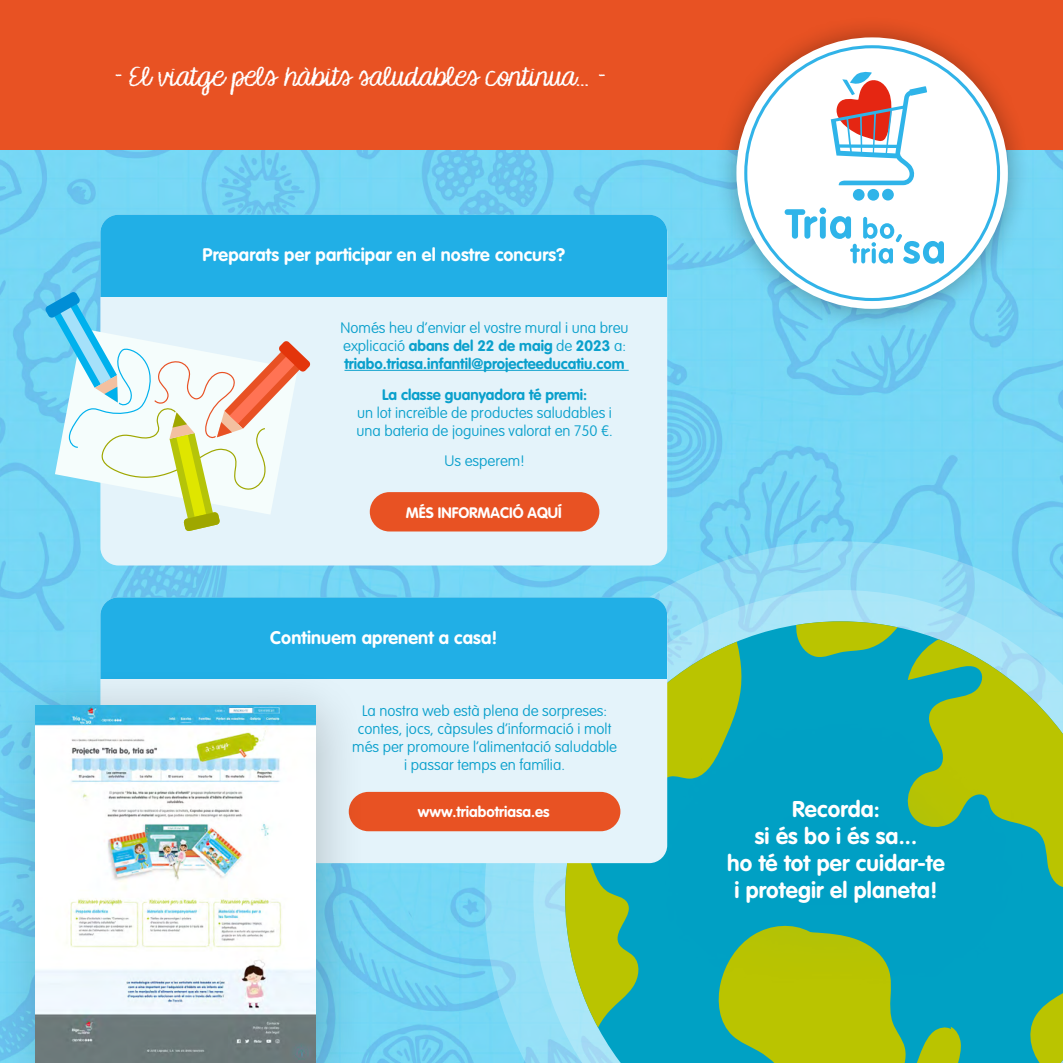
<style>
.page{position:relative;width:1063px;height:1063px;background:#fff}
.page>*{position:absolute;margin:0;border:0;box-sizing:border-box;transform-origin:0 0}
.t1{font:25.5px "KG Makes You Stronger";color:#fff}
.t2{font:700 22.5px/27px "VAG Rounded Std";letter-spacing:.01em;color:#fff;text-align:center}
.t3{font:700 18px "VAG Rounded Std";letter-spacing:.01em;color:#fff}
.t4{font:100 15px/18px "VAG Rounded Std";color:#0aa0cc}
.t5{font:700 15px/18px "VAG Rounded Std";color:#0aa0cc}
.t6{font:700 15px "VAG Rounded Std";color:#fff}
.s1{font-weight:100}
</style>
<div class="page">
<img style="left:0;top:150px;width:1063px;height:913px">
<svg style="left:485px;top:541px;width:578px;height:522px;background:#85d9f5"></svg>
<svg style="left:533px;top:590px;width:530px;height:473px;background:#9be0f6"></svg>
<svg style="left:565px;top:621px;width:498px;height:442px;background:#64b97c"></svg>
<div style="left:0;top:0;width:1063px;height:150px;background:#e85223"></div>
<div style="left:100px;top:215px;width:567px;height:351px;background:#e4f3fa;border-radius:18px"></div>
<div style="left:100px;top:215px;width:567px;height:81px;background:#21afe6"></div>
<div style="left:100px;top:597px;width:567px;height:266px;background:#e4f3fa;border-radius:18px"></div>
<div style="left:100px;top:597px;width:567px;height:82px;background:#21afe6"></div>
<div style="left:370px;top:492px;width:229px;height:39px;background:#e85223;border-radius:20px"></div>
<div style="left:349px;top:792px;width:271px;height:39px;background:#e85223;border-radius:20px"></div>
<svg style="left:45px;top:292px;width:266px;height:239px"></svg>
<hr style="left:345px;top:370px;width:284px;height:1px;background:#0aa0cc">
<div style="left:0;top:665px;width:369px;height:398px;background:#000;opacity:.2"></div>
<img style="left:35px;top:706px;width:280px;height:357px">
<div style="left:646px;top:712px;width:380px;height:280px;background:#0292c6;opacity:.57"></div>
<div style="left:713px;top:14px;width:318px;height:318px;background:#000;opacity:.34"></div>
<div style="left:736px;top:37px;width:272px;height:272px;background:#fff;border-radius:50%"></div>
<svg style="left:831px;top:71px;width:96px;height:130px"></svg>
<svg style="left:785px;top:207px;width:159px;height:57px"></svg>
<h1 class="t1" style="left:113px;top:61px;width:494px">- El viatge pels hàbits saludables continua… -</h1>
<p class="t3" style="left:203px;top:244px;width:364px">Preparats per participar en el nostre concurs?</p>
<p class="t5" style="left:341px;top:319px;width:290px"><span class="s1">Només heu d’enviar el vostre mural i una breu explicació</span> abans del 22 de maig <span class="s1">de</span> 2023 <span class="s1">a: </span>triabo.triasa.infantil@projecteeducatiu.com</p>
<p class="t5" style="left:382px;top:386px;width:207px">La classe guanyadora té premi:</p>
<p class="t4" style="left:356px;top:404px;width:258px">un lot increïble de productes saludables i una bateria de joguines valorat en 750 €.</p>
<p class="t4" style="left:445px;top:453px;width:81px">Us esperem!</p>
<p class="t6" style="left:406px;top:503px;width:158px">MÉS INFORMACIÓ AQUÍ</p>
<p class="t3" style="left:270px;top:627px;width:229px">Continuem aprenent a casa!</p>
<p class="t4" style="left:352px;top:702px;width:266px;text-align:center">La nostra web està plena de sorpreses: contes, jocs, càpsules d’informació i molt més per promoure l’alimentació saludable i passar temps en família.</p>
<p class="t6" style="left:418px;top:803px;width:133px">www.triabotriasa.es</p>
<h2 class="t2" style="left:727px;top:796px;width:219px">Recorda:<br>si és bo i és sa...<br>ho té tot per cuidar-te i protegir el planeta!</h2>
</div>
